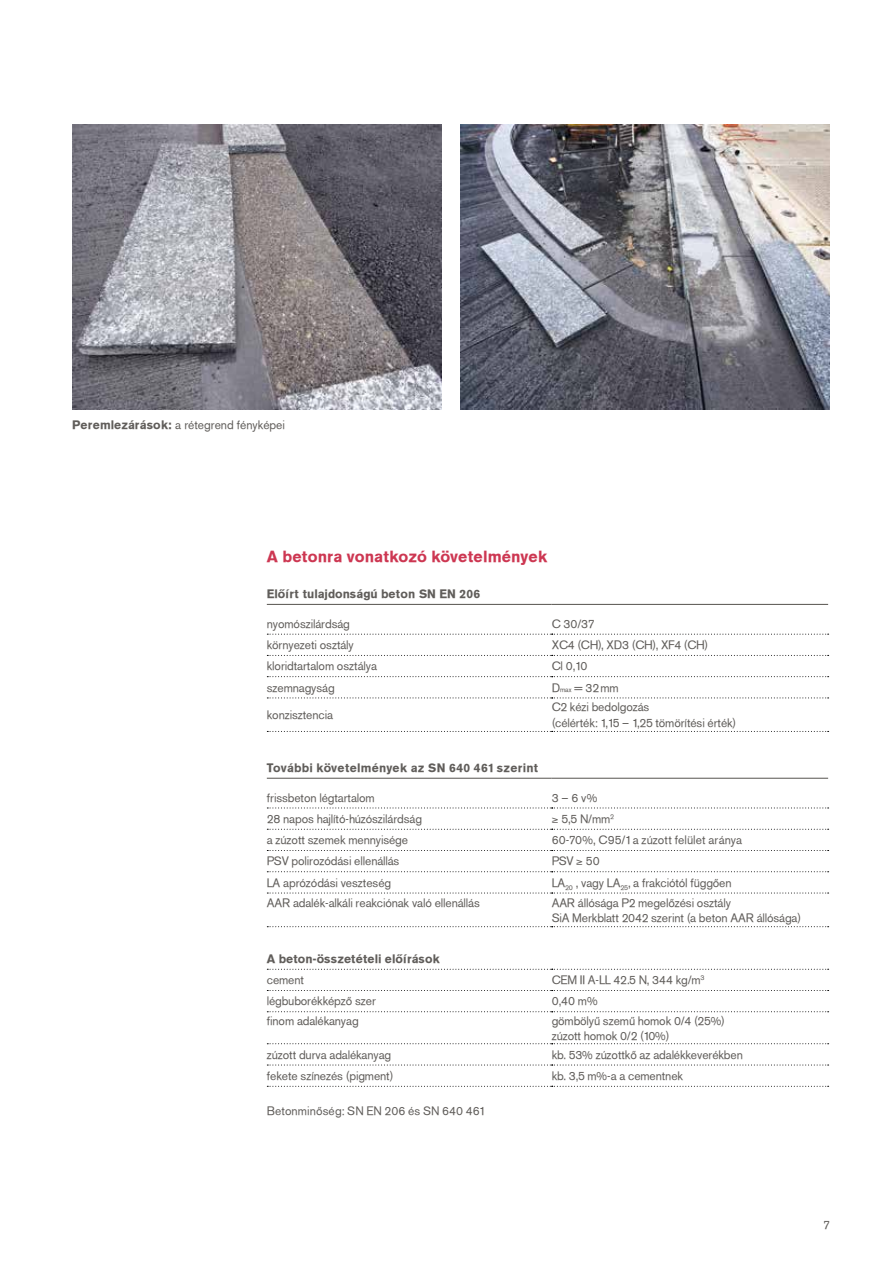
<style>
.page{position:relative;width:893px;height:1263px;background:#fff}
.page>*{position:absolute;margin:0;border:0;box-sizing:border-box;transform-origin:0 0}
.t1{font:700 15.75px "Akzidenz Grotesk PFL";letter-spacing:.01em;color:#cd3752}
.t2{font:12px/15px "Akzidenz Grotesk PFL";letter-spacing:.01em;color:#605d5a}
.t3{font:700 12px "Akzidenz Grotesk PFL";letter-spacing:.015em;color:#605d5a}
.t4{font:12px "Akzidenz Grotesk PFL";letter-spacing:.03em;color:#605d5a}
.s1{font-weight:700}
.s2{font-size:7.05px}
</style>
<div class="page">
<img style="left:460px;top:125px;width:369px;height:285px">
<img style="left:72px;top:125px;width:369px;height:285px">
<svg style="left:267px;top:634px;width:562px;height:1px"></svg>
<svg style="left:267px;top:655px;width:562px;height:1px"></svg>
<svg style="left:267px;top:676px;width:562px;height:1px"></svg>
<svg style="left:267px;top:697px;width:562px;height:1px"></svg>
<svg style="left:267px;top:731px;width:562px;height:1px"></svg>
<svg style="left:267px;top:807px;width:562px;height:1px"></svg>
<svg style="left:267px;top:829px;width:562px;height:1px"></svg>
<svg style="left:267px;top:850px;width:562px;height:1px"></svg>
<svg style="left:267px;top:871px;width:562px;height:1px"></svg>
<svg style="left:267px;top:892px;width:562px;height:1px"></svg>
<svg style="left:267px;top:926px;width:562px;height:1px"></svg>
<svg style="left:267px;top:990px;width:562px;height:1px"></svg>
<svg style="left:267px;top:1011px;width:562px;height:1px"></svg>
<svg style="left:267px;top:1043px;width:562px;height:1px"></svg>
<svg style="left:267px;top:1064px;width:562px;height:1px"></svg>
<svg style="left:267px;top:1086px;width:562px;height:1px"></svg>
<svg style="left:267px;top:969px;width:562px;height:1px"></svg>
<hr style="left:267px;top:778px;width:285px;height:1px;background:#55524e">
<hr style="left:552px;top:778px;width:276px;height:1px;background:#55524e">
<hr style="left:267px;top:604px;width:285px;height:1px;background:#55524e">
<hr style="left:552px;top:604px;width:276px;height:1px;background:#55524e">
<p class="t2" style="left:72px;top:417px;width:214px"><span class="s1">Peremlezárások:</span> a rétegrend fényképei</p>
<h1 class="t1" style="left:267px;top:546px;width:282px">A betonra vonatkozó követelmények</h1>
<p class="t3" style="left:267px;top:586px;width:215px">Előírt tulajdonságú beton SN EN 206</p>
<p class="t2" style="left:267px;top:616px;width:84px">nyomószilárdság</p>
<p class="t2" style="left:552px;top:616px;width:44px">C 30/37</p>
<p class="t2" style="left:267px;top:637px;width:88px">környezeti osztály</p>
<p class="t2" style="left:552px;top:637px;width:157px">XC4 (CH), XD3 (CH), XF4 (CH)</p>
<p class="t2" style="left:267px;top:659px;width:111px">kloridtartalom osztálya</p>
<p class="t2" style="left:552px;top:659px;width:37px">Cl 0,10</p>
<p class="t2" style="left:267px;top:680px;width:69px">szemnagyság</p>
<p class="t2" style="left:552px;top:680px;width:68px">D<span class="s2">max</span> = 32mm</p>
<p class="t2" style="left:267px;top:707px;width:67px">konzisztencia</p>
<p class="t2" style="left:552px;top:698px;width:185px;line-height:16.5px">C2 kézi bedolgozás<br>(célérték: 1,15 – 1,25 tömörítési érték)</p>
<p class="t3" style="left:267px;top:760px;width:273px">További követelmények az SN 640 461 szerint</p>
<p class="t2" style="left:267px;top:790px;width:109px">frissbeton légtartalom</p>
<p class="t2" style="left:552px;top:790px;width:47px">3 – 6 v%</p>
<p class="t2" style="left:267px;top:811px;width:156px">28 napos hajlító-húzószilárdság</p>
<p class="t2" style="left:552px;top:811px;width:64px">≥ 5,5 N/mm<sup>2</sup></p>
<p class="t2" style="left:267px;top:832px;width:142px">a zúzott szemek mennyisége</p>
<p class="t2" style="left:552px;top:832px;width:192px">60-70%, C95/1 a zúzott felület aránya</p>
<p class="t2" style="left:267px;top:854px;width:134px">PSV polirozódási ellenállás</p>
<p class="t2" style="left:552px;top:854px;width:49px">PSV ≥ 50</p>
<p class="t2" style="left:267px;top:875px;width:126px">LA aprózódási veszteség</p>
<p class="t2" style="left:552px;top:875px;width:181px">LA<sub>20</sub> , vagy LA<sub>25</sub>, a frakciótól függően</p>
<p class="t2" style="left:267px;top:895px;width:214px">AAR adalék-alkáli reakciónak való ellenállás</p>
<p class="t2" style="left:552px;top:895px;width:250px">AAR állósága P2 megelőzési osztály<br>SiA Merkblatt 2042 szerint (a beton AAR állósága)</p>
<p class="t3" style="left:267px;top:951px;width:174px">A beton-összetételi előírások</p>
<p class="t2" style="left:267px;top:972px;width:38px">cement</p>
<p class="t2" style="left:552px;top:972px;width:154px">CEM II A-LL 42.5 N, 344 kg/m<sup>3</sup></p>
<p class="t2" style="left:267px;top:994px;width:111px">légbuborékképző szer</p>
<p class="t2" style="left:552px;top:994px;width:47px">0,40 m%</p>
<p class="t2" style="left:267px;top:1013px;width:93px">finom adalékanyag</p>
<p class="t2" style="left:552px;top:1013px;width:174px">gömbölyű szemű homok 0/4 (25%) zúzott homok 0/2 (10%)</p>
<p class="t2" style="left:267px;top:1047px;width:126px">zúzott durva adalékanyag</p>
<p class="t2" style="left:552px;top:1047px;width:192px">kb. 53% zúzottkő az adalékkeverékben</p>
<p class="t2" style="left:267px;top:1068px;width:127px">fekete színezés (pigment)</p>
<p class="t2" style="left:552px;top:1068px;width:133px">kb. 3,5 m%-a a cementnek</p>
<p class="t4" style="left:267px;top:1103px;width:219px">Betonminőség: SN EN 206 és SN 640 461</p>
<p class="t2" style="left:823px;top:1217px;width:8px">7</p>
</div>
